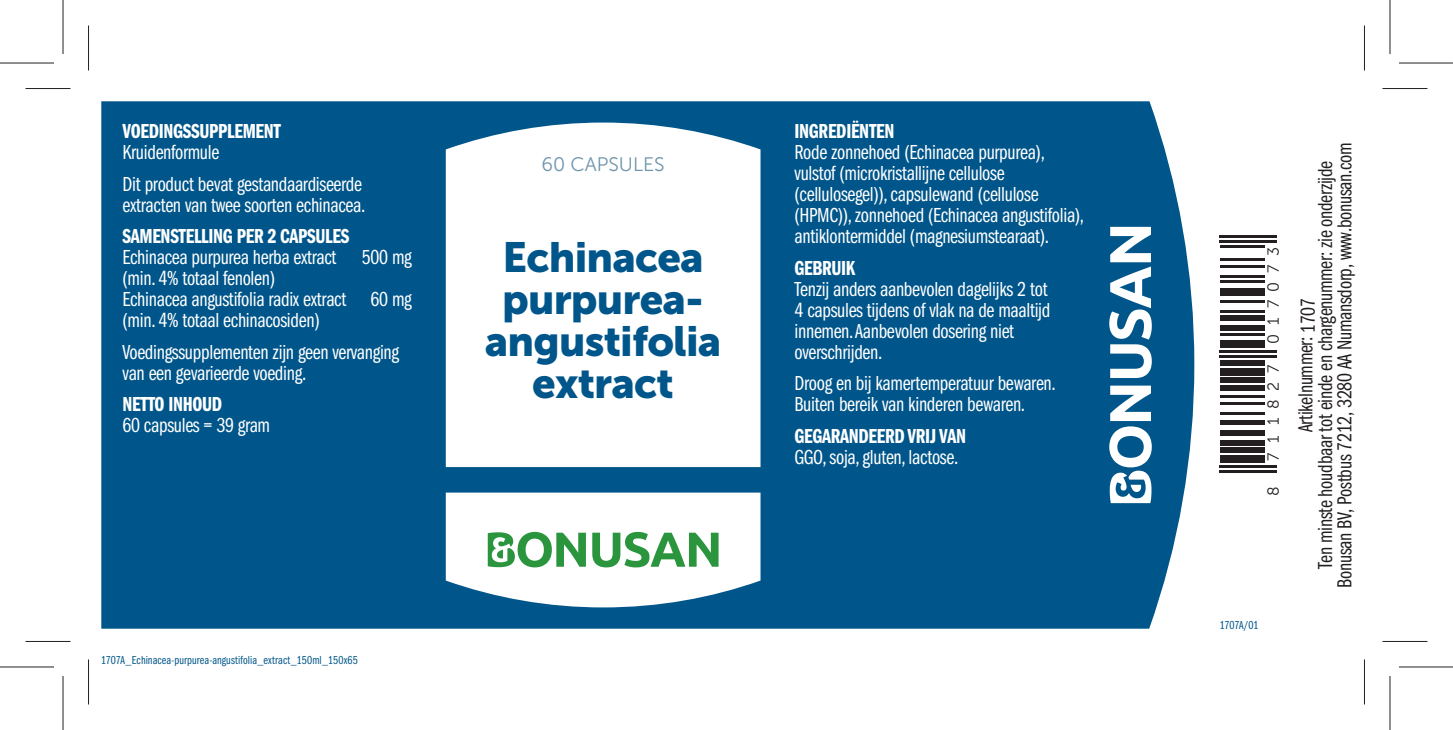
<style>
.page{position:relative;width:1453px;height:730px;background:#fff}
.page>*{position:absolute;margin:0;border:0;box-sizing:border-box;transform-origin:0 0}
.t1{font:42px/42px "Museo Sans 900";letter-spacing:-.02em;color:#00568a;text-align:center}
.t2{font:21px/21px "Franklin Gothic Book Cmpr";letter-spacing:-.015em;color:#fff}
.t3{font:21px/19.5px "Franklin Gothic Book Cmpr";letter-spacing:-.015em;color:#231f20;text-align:center}
.t4{font:21px "Franklin Gothic Demi Cmpr";letter-spacing:-.015em;color:#fff}
.t5{font:19.5px "Museo Sans 300";color:#6e94ab}
.t6{font:15.9px "Museo Sans 300";letter-spacing:.55em;color:#231f20}
.t7{font:12px "Franklin Gothic Book Cmpr";letter-spacing:.01em;color:#00568a}
.s1{color:#fff}
</style>
<div class="page">
<div style="left:101px;top:101px;width:1093px;height:528px;background:#00568a"></div>
<svg style="left:446px;top:123px;width:314px;height:344px"></svg>
<svg style="left:446px;top:492px;width:314px;height:115px"></svg>
<svg style="left:1109px;top:227px;width:43px;height:151px"></svg>
<svg style="left:1109px;top:386px;width:43px;height:117px"></svg>
<hr style="left:1220px;top:470px;width:57px;height:2px;background:#231f20">
<hr style="left:1220px;top:465px;width:57px;height:3px;background:#231f20">
<div style="left:1220px;top:455px;width:44px;height:8px;background:#231f20"></div>
<div style="left:1220px;top:448px;width:44px;height:5px;background:#231f20"></div>
<div style="left:1220px;top:440px;width:44px;height:5px;background:#231f20"></div>
<div style="left:1220px;top:430px;width:44px;height:5px;background:#231f20"></div>
<div style="left:1220px;top:420px;width:44px;height:5px;background:#231f20"></div>
<hr style="left:1220px;top:413px;width:44px;height:2px;background:#231f20">
<hr style="left:1220px;top:403px;width:44px;height:2px;background:#231f20">
<hr style="left:1220px;top:395px;width:44px;height:2px;background:#231f20">
<div style="left:1220px;top:385px;width:44px;height:5px;background:#231f20"></div>
<div style="left:1220px;top:378px;width:44px;height:5px;background:#231f20"></div>
<div style="left:1220px;top:368px;width:44px;height:7px;background:#231f20"></div>
<div style="left:1220px;top:360px;width:44px;height:5px;background:#231f20"></div>
<hr style="left:1220px;top:355px;width:57px;height:3px;background:#231f20">
<hr style="left:1220px;top:350px;width:57px;height:3px;background:#231f20">
<div style="left:1220px;top:340px;width:44px;height:8px;background:#231f20"></div>
<hr style="left:1220px;top:333px;width:44px;height:2px;background:#231f20">
<div style="left:1220px;top:325px;width:44px;height:5px;background:#231f20"></div>
<div style="left:1220px;top:315px;width:44px;height:5px;background:#231f20"></div>
<hr style="left:1220px;top:310px;width:44px;height:3px;background:#231f20">
<hr style="left:1220px;top:300px;width:44px;height:3px;background:#231f20">
<div style="left:1220px;top:288px;width:44px;height:7px;background:#231f20"></div>
<hr style="left:1220px;top:280px;width:44px;height:3px;background:#231f20">
<hr style="left:1220px;top:276px;width:44px;height:2px;background:#231f20">
<hr style="left:1220px;top:266px;width:44px;height:2px;background:#231f20">
<hr style="left:1220px;top:258px;width:44px;height:2px;background:#231f20">
<hr style="left:1220px;top:245px;width:44px;height:3px;background:#231f20">
<hr style="left:1220px;top:240px;width:57px;height:3px;background:#231f20">
<hr style="left:1220px;top:235px;width:57px;height:3px;background:#231f20">
<hr style="left:26px;top:88px;width:45px;height:1px;background:#231f20">
<hr style="left:1382px;top:88px;width:45px;height:1px;background:#231f20">
<hr style="left:26px;top:641px;width:45px;height:1px;background:#231f20">
<hr style="left:1382px;top:641px;width:45px;height:1px;background:#231f20">
<hr style="left:88px;top:26px;width:1px;height:45px;background:#231f20">
<hr style="left:88px;top:659px;width:1px;height:45px;background:#231f20">
<hr style="left:1364px;top:26px;width:1px;height:45px;background:#231f20">
<hr style="left:1364px;top:659px;width:1px;height:45px;background:#231f20">
<svg style="left:0;top:667px;width:54px;height:1px"></svg>
<svg style="left:1399px;top:667px;width:54px;height:1px"></svg>
<hr style="left:0;top:62px;width:54px;height:2px;background:#231f20">
<hr style="left:1399px;top:62px;width:54px;height:2px;background:#231f20">
<hr style="left:0;top:666px;width:54px;height:1px;background:#231f20">
<hr style="left:1399px;top:666px;width:54px;height:1px;background:#231f20">
<hr style="left:62px;top:0;width:2px;height:54px;background:#231f20">
<hr style="left:62px;top:676px;width:2px;height:54px;background:#231f20">
<hr style="left:1389px;top:0;width:1px;height:54px;background:#231f20">
<hr style="left:1389px;top:676px;width:1px;height:54px;background:#231f20">
<p class="t4" style="left:122px;top:120px;width:160px">VOEDINGSSUPPLEMENT</p>
<p class="t2" style="left:122px;top:137px;width:241px;line-height:31.5px">Kruidenformule<br>Dit product bevat gestandaardiseerde</p>
<p class="t2" style="left:122px;top:195px;width:244px">extracten van twee soorten echinacea.</p>
<p class="t4" style="left:122px;top:225px;width:228px">SAMENSTELLING PER 2 CAPSULES</p>
<p class="t2" style="left:122px;top:247px;width:291px">Echinacea purpurea herba extract 500 mg (min. 4% totaal fenolen)<br>Echinacea angustifolia radix extract 60 mg (min. 4% totaal echinacosiden)</p>
<p class="t2" style="left:122px;top:342px;width:278px">Voedingssupplementen zijn geen vervanging van een gevarieerde voeding.</p>
<p class="t4" style="left:122px;top:393px;width:101px">NETTO INHOUD</p>
<p class="t2" style="left:122px;top:415px;width:149px">60 capsules = 39 gram</p>
<p class="t5" style="left:541px;top:154px;width:125px">60 CAPSULES</p>
<h1 class="t1" style="left:484px;top:236px;width:238px">Echinacea purpurea&shy;angustifolia extract</h1>
<p class="t7" style="left:121px;top:653px;width:239px">A_Echinacea-purpurea-angustifolia_extract_150ml_150x65</p>
<p class="t7" style="left:101px;top:654px;width:253px">1707_Echinacea-purpurea-angustifolia_extract_150ml_150x65</p>
<p class="t4" style="left:794px;top:120px;width:101px">INGREDIËNTEN</p>
<p class="t2" style="left:794px;top:142px;width:291px">Rode zonnehoed (Echinacea purpurea), vulstof (microkristallijne cellulose (cellulosegel)), capsulewand (cellulose (HPMC)), zonnehoed (Echinacea angustifolia), antiklontermiddel (magnesiumstearaat).</p>
<p class="t4" style="left:794px;top:256px;width:63px">GEBRUIK</p>
<p class="t2" style="left:794px;top:279px;width:257px">Tenzij anders aanbevolen dagelijks 2 tot 4 capsules tijdens of vlak na de maaltijd innemen. Aanbevolen dosering niet overschrijden.</p>
<p class="t2" style="left:794px;top:373px;width:263px">Droog en bij kamertemperatuur bewaren.<br>Buiten bereik van kinderen bewaren.</p>
<p class="t4" style="left:794px;top:424px;width:173px">GEGARANDEERD VRIJ VAN</p>
<p class="t2" style="left:794px;top:447px;width:165px">GGO, soja, gluten, lactose.</p>
<p class="t6" style="left:1264px;top:344px;width:98px;rotate:-90deg">017073</p>
<p class="t6" style="left:1264px;top:460px;width:97px;rotate:-90deg">711827</p>
<p class="t6" style="left:1264px;top:496px;width:11px;rotate:-90deg">8</p>
<p class="t7" style="left:1239px;top:618px;width:21px">A/01</p>
<p class="t7" style="left:1219px;top:618px;width:35px">1707/03</p>
<p class="t3" style="left:1296px;top:588px;width:447px;rotate:-90deg">Artikelnummer: <span class="s1">00 0<br></span>Ten minste houdbaar tot einde en chargenummer: zie onderzijde<br>Bonusan BV, Postbus 7212, 3280 AA Numansdorp, www.bonusan.com</p>
<p class="t3" style="left:1298px;top:333px;width:36px;rotate:-90deg">1707</p>
<p class="t3" style="left:1298px;top:316px;width:10px;rotate:-90deg">0</p>
</div>
